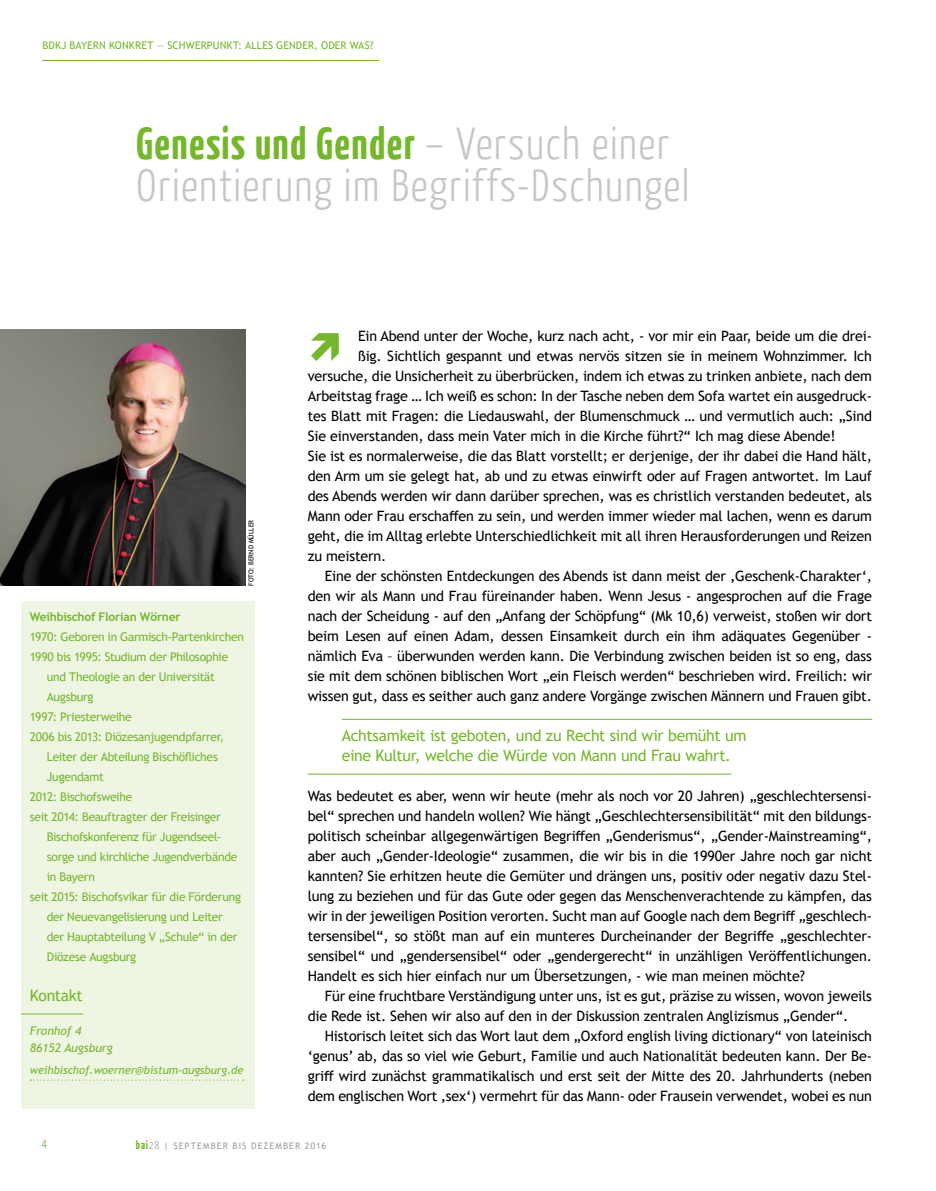
<style>
.page{position:relative;width:936px;height:1191px;background:#fff}
.page>*{position:absolute;margin:0;border:0;box-sizing:border-box;transform-origin:0 0}
.t1{font:300 45px/42px "BDKJ";letter-spacing:.015em;color:#c6c6c6}
.t2{font:15.75px/20px "Trebuchet MS";letter-spacing:-.02em;color:#75b72b}
.t3{font:14.25px/20px "Trebuchet MS";letter-spacing:-.01em;color:#000;text-align:justify}
.t4{font:300 13.5px "BDKJ";color:#75b72b}
.t5{font:12px "Trebuchet MS";letter-spacing:-.025em;color:#75b72b}
.t6{font:700 12px "Trebuchet MS";letter-spacing:-.015em;color:#75b72b}
.t7{font:italic 12px/17.2px "Trebuchet MS";letter-spacing:-.005em;color:#75b72b}
.t8{font:italic 11.25px "Trebuchet MS";letter-spacing:-.005em;color:#75b72b}
.t9{font:10.5px "Trebuchet MS";letter-spacing:.015em;color:#75b72b}
.t10{font:9px "Trebuchet MS";letter-spacing:.115em;color:#9d9d9c}
.t11{font:6.75px "Trebuchet MS";letter-spacing:.005em;color:#000}
.s1{font-weight:700;color:#75b72b}
.s2{font-family:"BDKJ";font-weight:700;font-size:12px;color:#75b72b}
.s3{font-family:"BDKJ";font-weight:300;font-size:11.25px}
</style>
<div class="page">
<hr style="left:43px;top:60px;width:336px;height:1px;background:#75b72b">
<img style="left:0;top:330px;width:245px;height:255px">
<hr style="left:342px;top:719px;width:530px;height:1px;background:#75b72b">
<hr style="left:308px;top:773px;width:423px;height:1px;background:#75b72b">
<div style="left:21px;top:601px;width:234px;height:507px;background:#eef5e3"></div>
<hr style="left:21px;top:1013px;width:62px;height:1px;background:#75b72b">
<svg style="left:30px;top:1079px;width:214px;height:1px"></svg>
<p class="t9" style="left:43px;top:39px;width:333px">BDKJ BAYERN KONKRET ― SCHWERPUNKT: ALLES GENDER, ODER WAS?</p>
<h1 class="t1" style="left:137px;top:121px;width:555px"><span class="s1">Genesis und Gender</span> – Versuch einer<br>Orientierung im Begriffs-Dschungel</h1>
<p class="t11" style="left:247px;top:586px;width:68px;rotate:-90deg">FOTO: BERND MÜLLER</p>
<p class="t6" style="left:30px;top:609px;width:152px">Weihbischof Florian Wörner</p>
<p class="t5" style="left:30px;top:629px;width:216px">1970: Geboren in Garmisch-Partenkirchen</p>
<p class="t5" style="left:30px;top:649px;width:200px">1990 bis 1995: Studium der Philosophie</p>
<p class="t5" style="left:47px;top:669px;width:169px">und Theologie an der Universität</p>
<p class="t5" style="left:47px;top:689px;width:48px">Augsburg</p>
<p class="t5" style="left:30px;top:709px;width:103px">1997: Priesterweihe</p>
<p class="t5" style="left:30px;top:729px;width:196px">2006 bis 2013: Diözesanjugendpfarrer,</p>
<p class="t5" style="left:47px;top:749px;width:173px">Leiter der Abteilung Bischöfliches</p>
<p class="t5" style="left:47px;top:769px;width:59px">Jugendamt</p>
<p class="t5" style="left:30px;top:789px;width:104px">2012: Bischofsweihe</p>
<p class="t5" style="left:30px;top:809px;width:192px">seit 2014: Beauftragter der Freisinger</p>
<p class="t5" style="left:47px;top:829px;width:176px">Bischofskonferenz für Jugendseel-</p>
<p class="t5" style="left:47px;top:849px;width:192px">sorge und kirchliche Jugendverbände</p>
<p class="t5" style="left:47px;top:869px;width:50px">in Bayern</p>
<p class="t5" style="left:30px;top:889px;width:213px">seit 2015: Bischofsvikar für die Förderung</p>
<p class="t5" style="left:47px;top:909px;width:177px">der Neuevangelisierung und Leiter</p>
<p class="t5" style="left:47px;top:929px;width:192px">der Hauptabteilung V „Schule“ in der</p>
<p class="t5" style="left:47px;top:949px;width:91px">Diözese Augsburg</p>
<p class="t2" style="left:30px;top:985px;width:55px">Kontakt</p>
<p class="t7" style="left:30px;top:1021px;width:85px">Fronhof 4<br>86152 Augsburg</p>
<p class="t8" style="left:30px;top:1063px;width:215px">weihbischof.woerner@bistum-augsburg.de</p>
<p class="t3" style="left:358px;top:326px;width:515px">Ein Abend unter der Woche, kurz nach acht, - vor mir ein Paar, beide um die drei-</p>
<p class="t3" style="left:358px;top:346px;width:515px">ßig. Sichtlich gespannt und etwas nervös sitzen sie in meinem Wohnzimmer. Ich</p>
<p class="t3" style="left:308px;top:366px;width:565px">versuche, die Unsicherheit zu überbrücken, indem ich etwas zu trinken anbiete, nach dem</p>
<p class="t3" style="left:308px;top:386px;width:565px">Arbeitstag frage … Ich weiß es schon: In der Tasche neben dem Sofa wartet ein ausgedruck-</p>
<p class="t3" style="left:308px;top:406px;width:565px">tes Blatt mit Fragen: die Liedauswahl, der Blumenschmuck … und vermutlich auch: „Sind</p>
<p class="t3" style="left:308px;top:426px;width:529px">Sie einverstanden, dass mein Vater mich in die Kirche führt?“ Ich mag diese Abende!</p>
<p class="t3" style="left:308px;top:446px;width:565px">Sie ist es normalerweise, die das Blatt vorstellt; er derjenige, der ihr dabei die Hand hält,</p>
<p class="t3" style="left:308px;top:466px;width:565px">den Arm um sie gelegt hat, ab und zu etwas einwirft oder auf Fragen antwortet. Im Lauf</p>
<p class="t3" style="left:308px;top:486px;width:565px">des Abends werden wir dann darüber sprechen, was es christlich verstanden bedeutet, als</p>
<p class="t3" style="left:308px;top:506px;width:565px">Mann oder Frau erschaffen zu sein, und werden immer wieder mal lachen, wenn es darum</p>
<p class="t3" style="left:308px;top:526px;width:565px">geht, die im Alltag erlebte Unterschiedlichkeit mit all ihren Herausforderungen und Reizen</p>
<p class="t3" style="left:308px;top:546px;width:80px">zu meistern.</p>
<p class="t3" style="left:325px;top:566px;width:548px">Eine der schönsten Entdeckungen des Abends ist dann meist der ‚Geschenk-Charakter‘,</p>
<p class="t3" style="left:308px;top:586px;width:565px">den wir als Mann und Frau füreinander haben. Wenn Jesus - angesprochen auf die Frage</p>
<p class="t3" style="left:308px;top:606px;width:565px">nach der Scheidung - auf den „Anfang der Schöpfung“ (Mk 10,6) verweist, stoßen wir dort</p>
<p class="t3" style="left:308px;top:626px;width:565px">beim Lesen auf einen Adam, dessen Einsamkeit durch ein ihm adäquates Gegenüber -</p>
<p class="t3" style="left:308px;top:646px;width:565px">nämlich Eva – überwunden werden kann. Die Verbindung zwischen beiden ist so eng, dass</p>
<p class="t3" style="left:308px;top:666px;width:565px">sie mit dem schönen biblischen Wort „ein Fleisch werden“ beschrieben wird. Freilich: wir</p>
<p class="t3" style="left:308px;top:685px;width:565px">wissen gut, dass es seither auch ganz andere Vorgänge zwischen Männern und Frauen gibt.</p>
<p class="t2" style="left:342px;top:725px;width:406px">Achtsamkeit ist geboten, und zu Recht sind wir bemüht um eine Kultur, welche die Würde von Mann und Frau wahrt.</p>
<p class="t3" style="left:308px;top:786px;width:565px">Was bedeutet es aber, wenn wir heute (mehr als noch vor 20 Jahren) „geschlechtersensi&shy;bel“ sprechen und handeln wollen? Wie hängt „Geschlechtersensibilität“ mit den bildungs&shy;politisch scheinbar allgegenwärtigen Begriffen „Genderismus“, „Gender-Mainstreaming“, aber auch „Gender-Ideologie“ zusammen, die wir bis in die 1990er Jahre noch gar nicht kannten? Sie erhitzen heute die Gemüter und drängen uns, positiv oder negativ dazu Stel&shy;lung zu beziehen und für das Gute oder gegen das Menschenverachtende zu kämpfen, das wir in der jeweiligen Position verorten. Sucht man auf Google nach dem Begriff „geschlech&shy;tersensibel“, so stößt man auf ein munteres Durcheinander der Begriffe „geschlechter&shy;sensibel“ und „gendersensibel“ oder „gendergerecht“ in unzähligen Veröffentlichungen.<br>Handelt es sich hier einfach nur um Übersetzungen, - wie man meinen möchte?</p>
<p class="t3" style="left:308px;top:985px;width:565px;text-indent:17px">Für eine fruchtbare Verständigung unter uns, ist es gut, präzise zu wissen, wovon jeweils die Rede ist. Sehen wir also auf den in der Diskussion zentralen Anglizismus „Gender“.</p>
<p class="t3" style="left:308px;top:1025px;width:565px;text-indent:17px">Historisch leitet sich das Wort laut dem „Oxford english living dictionary“ von lateinisch ‘genus’ ab, das so viel wie Geburt, Familie und auch Nationalität bedeuten kann. Der Be&shy;griff wird zunächst grammatikalisch und erst seit der Mitte des 20. Jahrhunderts (neben dem englischen Wort ‚sex‘) vermehrt für das Mann- oder Frausein verwendet, wobei es nun</p>
<p class="t4" style="left:42px;top:1134px;width:8px">4</p>
<p class="t10" style="left:136px;top:1139px;width:192px"><span class="s2">bai</span><span class="s3">28</span> | SEPTEMBER BIS DEZEMBER 2016</p>
</div>
